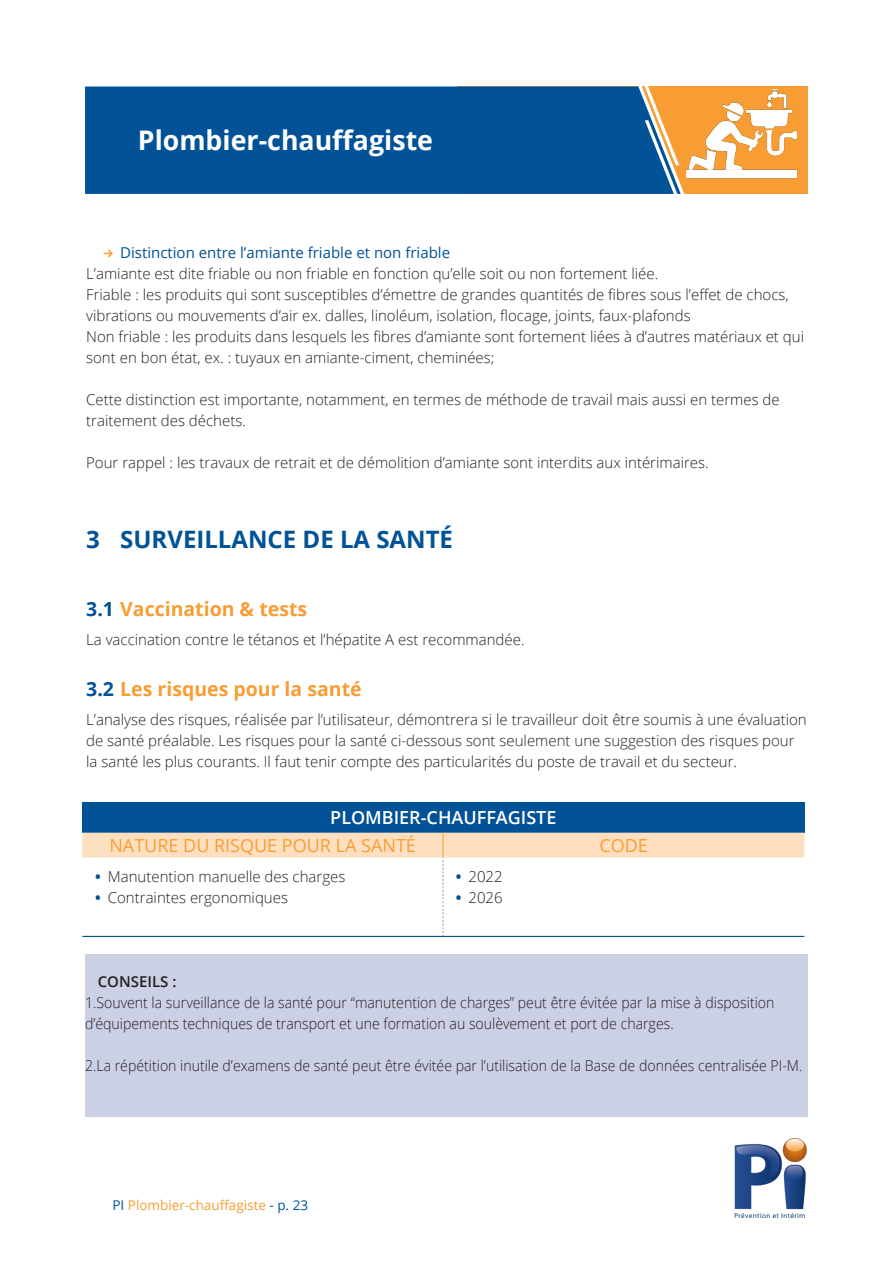
<style>
.page{position:relative;width:893px;height:1263px;background:#fff}
.page>*{position:absolute;margin:0;border:0;box-sizing:border-box;transform-origin:0 0}
.t1{font:700 27px "Open Sans";color:#fff}
.titel_1{font:700 24px "Open Sans";color:#015296}
.Titel_1_1{font:700 19.5px "Open Sans";color:#f89d33}
.CEL_Functie{font:18px "Open Sans";color:#f89d33}
.CEL_HOOFDING{font:600 18px "Open Sans";color:#fff}
.Body{font:300 15px/21px "Open Sans";color:#231f20}
.Body-2{font:300 15px/21px "Open Sans";color:#231f20;scale:.94 1}
.t2{font:15px "Open Sans";color:#015296}
.Titel_opsomming{font:600 15px "Open Sans";color:#231f20}
.t3{font:13.5px "Open Sans";color:#f89d33}
.s1{color:#015296}
.s2{font-weight:700;color:#015296}
</style>
<div class="page">
<div style="left:457px;top:87px;width:351px;height:107px;background:#f89d33"></div>
<div style="left:85px;top:87px;width:553px;height:107px;background:#015296"></div>
<svg style="left:638px;top:86px;width:49px;height:108px"></svg>
<img style="left:734px;top:1138px;width:73px;height:80px">
<img style="left:683px;top:87px;width:115px;height:96px">
<div style="left:82px;top:802px;width:722px;height:31px;background:#015296"></div>
<hr style="left:443px;top:936px;width:361px;height:1px;background:#015296">
<hr style="left:82px;top:936px;width:361px;height:1px;background:#015296">
<svg style="left:82px;top:833px;width:722px;height:103px"></svg>
<div style="left:85px;top:954px;width:723px;height:162px;background:#cbd0e5"></div>
<h1 class="t1" style="left:138px;top:121px;width:297px">Plombier-chauffagiste</h1>
<p class="t2" style="left:120px;top:242px;width:331px">Distinction entre l’amiante friable et non friable</p>
<p class="Body" style="left:86px;top:263px;width:574px">L’amiante est dite friable ou non friable en fonction qu’elle soit ou non fortement liée.</p>
<p class="Body" style="left:86px;top:284px;width:704px">Friable : les produits qui sont susceptibles d’émettre de grandes quantités de fibres sous l’effet de chocs, vibrations ou mouvements d’air ex. dalles, linoléum, isolation, flocage, joints, faux-plafonds</p>
<p class="Body" style="left:86px;top:326px;width:719px">Non friable : les produits dans lesquels les fibres d’amiante sont fortement liées à d’autres matériaux et qui sont en bon état, ex. : tuyaux en amiante-ciment, cheminées;</p>
<p class="Body" style="left:86px;top:389px;width:695px">Cette distinction est importante, notamment, en termes de méthode de travail mais aussi en termes de traitement des déchets.</p>
<p class="Body" style="left:86px;top:452px;width:624px">Pour rappel : les travaux de retrait et de démolition d’amiante sont interdits aux intérimaires.</p>
<p class="titel_1" style="left:86px;top:522px;width:368px">3 SURVEILLANCE DE LA SANTÉ</p>
<p class="Titel_1_1" style="left:86px;top:595px;width:222px"><span class="s1">3.1</span> Vaccination &amp; tests</p>
<p class="Body" style="left:86px;top:629px;width:440px">La vaccination contre le tétanos et l’hépatite A est recommandée.</p>
<p class="Titel_1_1" style="left:86px;top:675px;width:277px"><span class="s1">3.2</span> Les risques pour la santé</p>
<p class="Body" style="left:86px;top:709px;width:722px">L’analyse des risques, réalisée par l’utilisateur, démontrera si le travailleur doit être soumis à une évaluation de santé préalable. Les risques pour la santé ci-dessous sont seulement une suggestion des risques pour la santé les plus courants. Il faut tenir compte des particularités du poste de travail et du secteur.</p>
<p class="CEL_HOOFDING" style="left:330px;top:805px;width:228px">PLOMBIER-CHAUFFAGISTE</p>
<p class="CEL_Functie" style="left:109px;top:833px;width:308px">NATURE DU RISQUE POUR LA SANTÉ</p>
<p class="CEL_Functie" style="left:599px;top:833px;width:50px">CODE</p>
<p class="Body" style="left:95px;top:865px;width:252px"><span class="s2">•</span> Manutention manuelle des charges</p>
<p class="Body" style="left:95px;top:886px;width:194px"><span class="s2">•</span> Contraintes ergonomiques</p>
<p class="Body" style="left:456px;top:865px;width:49px"><span class="s2">•</span> 2022</p>
<p class="Body" style="left:456px;top:886px;width:49px"><span class="s2">•</span> 2026</p>
<p class="Titel_opsomming" style="left:98px;top:971px;width:80px">CONSEILS :</p>
<p class="Body-2" style="left:85px;top:991px;width:735px">1.Souvent la surveillance de la santé pour “manutention de charges” peut être évitée par la mise à disposition d’équipements techniques de transport et une formation au soulèvement et port de charges.</p>
<p class="Body-2" style="left:85px;top:1054px;width:765px">2.La répétition inutile d’examens de santé peut être évitée par l’utilisation de la Base de données centralisée PI-M.</p>
<p class="t3" style="left:112px;top:1196px;width:197px"><span class="s1">PI</span> Plombier-chauffagiste <span class="s1">- p. 23</span></p>
</div>
